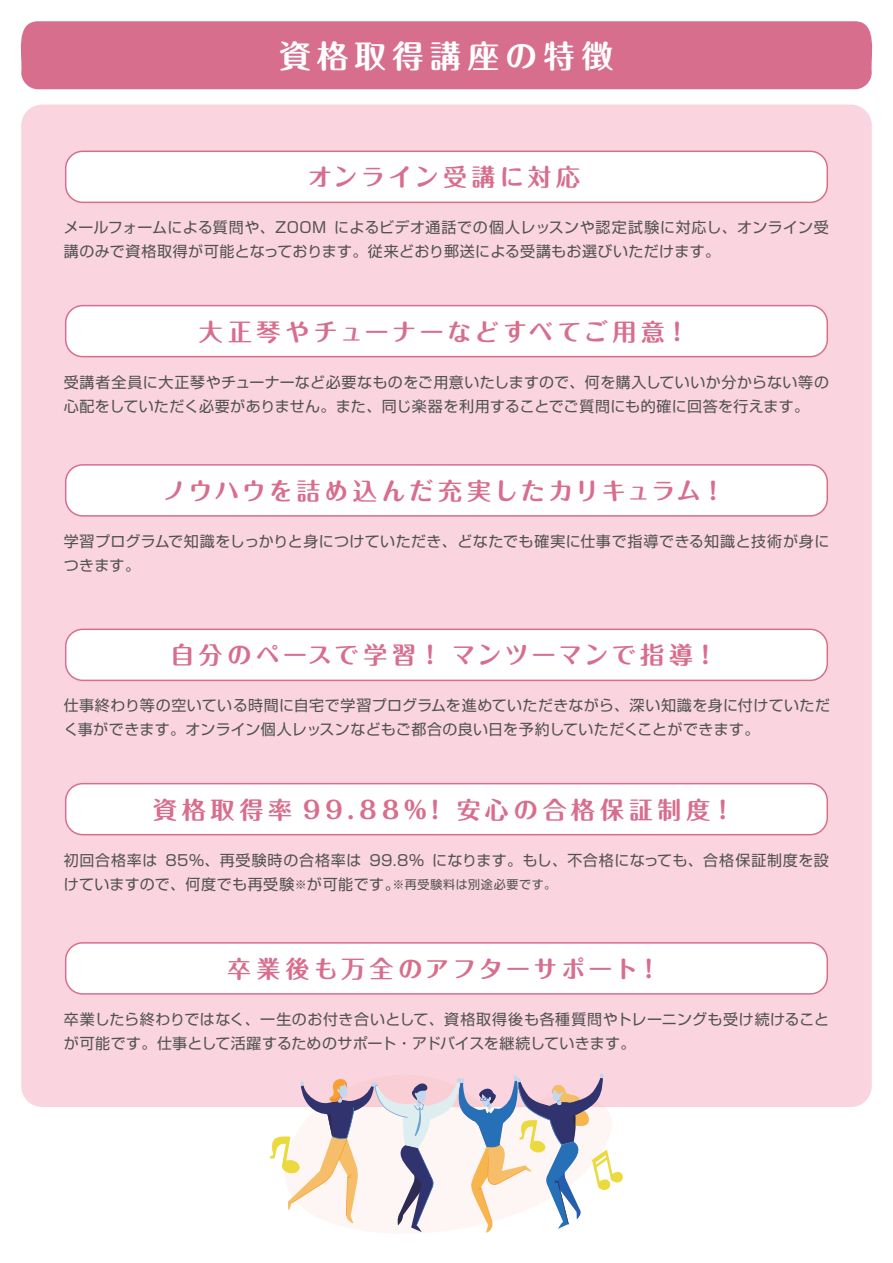
<style>
.page{position:relative;width:893px;height:1263px;background:#fff}
.page>*{position:absolute;margin:0;border:0;box-sizing:border-box;transform-origin:0 0}
.t1{font:700 31.5px "Maru Fo Pro";letter-spacing:.2em;color:#fff}
.t2{font:700 24px "Maru Fo Pro";letter-spacing:.165em;color:#d86e8e}
.t3{font:700 24px "Maru Fo Pro";letter-spacing:.2em;color:#d86e8e}
.t4{font:700 24px "Maru Fo Pro";letter-spacing:.12em;color:#d86e8e}
.t5{font:700 24px "Maru Fo Pro";letter-spacing:.14em;color:#d86e8e}
.t6{font:700 24px "Maru Fo Pro";letter-spacing:.145em;color:#d86e8e}
.t7{font:15px/24px "Shin Go Pro";letter-spacing:.025em;color:#515254}
.s1{font-size:12px}
</style>
<div class="page">
<div style="left:20px;top:21px;width:853px;height:68px;background:#d86e8e"></div>
<div style="left:21px;top:105px;width:851px;height:1002px;background:#fad4de;border-radius:21px"></div>
<div style="left:66px;top:151px;width:761px;height:51px;background:#fff;border-radius:17px"></div>
<div style="left:65px;top:151px;width:763px;height:52px;border:2px solid #d86e8e;border-radius:17px"></div>
<div style="left:66px;top:306px;width:761px;height:51px;background:#fff;border-radius:17px"></div>
<div style="left:65px;top:305px;width:763px;height:52px;border:2px solid #d86e8e;border-radius:17px"></div>
<div style="left:66px;top:465px;width:761px;height:51px;background:#fff;border-radius:17px"></div>
<div style="left:65px;top:464px;width:763px;height:53px;border:2px solid #d86e8e;border-radius:17px"></div>
<div style="left:66px;top:629px;width:761px;height:51px;background:#fff;border-radius:17px"></div>
<div style="left:65px;top:629px;width:763px;height:52px;border:2px solid #d86e8e;border-radius:17px"></div>
<div style="left:66px;top:784px;width:761px;height:51px;background:#fff;border-radius:17px"></div>
<div style="left:65px;top:783px;width:763px;height:52px;border:2px solid #d86e8e;border-radius:17px"></div>
<div style="left:66px;top:943px;width:761px;height:51px;background:#fff;border-radius:17px"></div>
<div style="left:65px;top:942px;width:763px;height:53px;border:2px solid #d86e8e;border-radius:17px"></div>
<svg style="left:270px;top:1073px;width:353px;height:160px"></svg>
<h1 class="t1" style="left:279px;top:31px;width:335px">資格取得講座の特徴</h1>
<h2 class="t2" style="left:308px;top:158px;width:274px">オンライン受講に対応</h2>
<p class="t7" style="left:64px;top:214px;width:767px">メールフォームによる質問や、ZOOM によるビデオ通話での個人レッスンや認定試験に対応し、オンライン受講のみで資格取得が可能となっております。従来どおり郵送による受講もお選びいただけます。</p>
<h2 class="t2" style="left:199px;top:312px;width:492px">大正琴やチューナーなどすべてご用意！</h2>
<p class="t7" style="left:64px;top:368px;width:767px">受講者全員に大正琴やチューナーなど必要なものをご用意いたしますので、何を購入していいか分からない等の心配をしていただく必要がありません。また、同じ楽器を利用することでご質問にも的確に回答を行えます。</p>
<h2 class="t4" style="left:163px;top:471px;width:563px">ノウハウを詰め込んだ充実したカリキュラム！</h2>
<p class="t7" style="left:64px;top:527px;width:767px">学習プログラムで知識をしっかりと身につけていただき、どなたでも確実に仕事で指導できる知識と技術が身につきます。</p>
<h2 class="t5" style="left:170px;top:636px;width:549px">自分のペースで学習 ! マンツーマンで指導！</h2>
<p class="t7" style="left:64px;top:692px;width:768px">仕事終わり等の空いている時間に自宅で学習プログラムを進めていただきながら、深い知識を身に付けていただく事ができます。オンライン個人レッスンなどもご都合の良い日を予約していただくことができます。</p>
<h2 class="t3" style="left:153px;top:790px;width:583px">資格取得率 99.88%! 安心の合格保証制度！</h2>
<p class="t7" style="left:64px;top:846px;width:767px">初回合格率は 85％、再受験時の合格率は 99.8% になります。もし、不合格になっても、合格保証制度を設けていますので、何度でも再受験<span class="s1">※</span>が可能です。<span class="s1">※再受験料は別途必要です。</span></p>
<h2 class="t6" style="left:227px;top:949px;width:435px">卒業後も万全のアフターサポート！</h2>
<p class="t7" style="left:64px;top:1005px;width:767px">卒業したら終わりではなく、一生のお付き合いとして、資格取得後も各種質問やトレーニングも受け続けることが可能です。仕事として活躍するためのサポート・アドバイスを継続していきます。</p>
</div>
